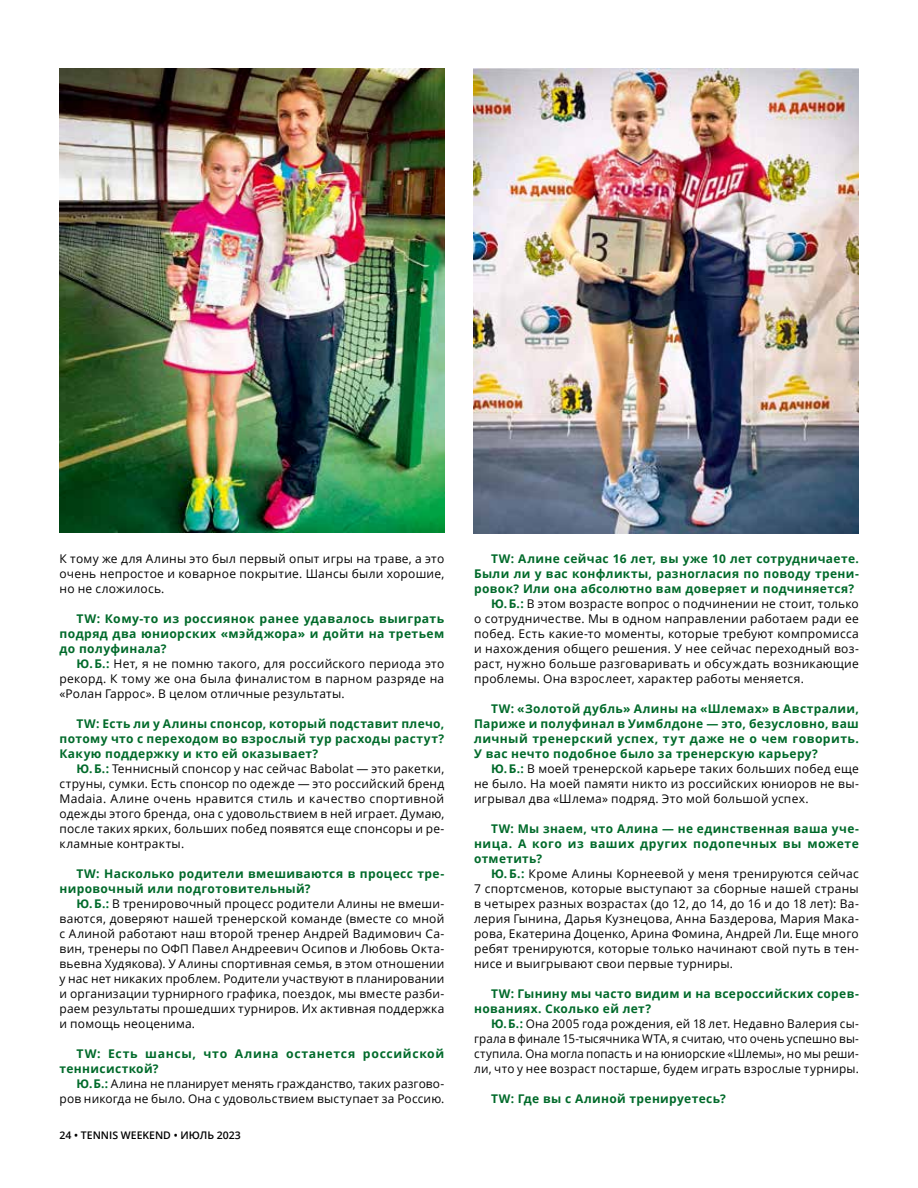
<style>
.page{position:relative;width:918px;height:1188px;background:#fff}
.page>*{position:absolute;margin:0;border:0;box-sizing:border-box;transform-origin:0 0}
.t1{font:12px/15px "Open Sans";letter-spacing:.02em;color:#000;text-align:justify}
.t2{font:700 12px/15px "Open Sans";letter-spacing:.03em;color:#006a2a;text-align:justify}
.t3{font:700 12px/15px "Open Sans";letter-spacing:.05em;color:#006a2a}
.t4{font:600 10.5px "Open Sans";color:#000}
.s1{font-weight:700;color:#006a2a}
</style>
<div class="page">
<img style="left:60px;top:68px;width:385px;height:465px">
<img style="left:474px;top:68px;width:385px;height:465px">
<p class="t1" style="left:60px;top:551px;width:386px">К тому же для Алины это был первый опыт игры на траве, а это очень непростое и коварное покрытие. Шансы были хорошие, но не сложилось.</p>
<p class="t2" style="left:60px;top:611px;width:386px;text-indent:17px">TW: Кому‑то из россиянок ранее удавалось выиграть подряд два юниорских «мэйджора» и дойти на третьем до полуфинала?</p>
<p class="t1" style="left:60px;top:656px;width:386px;text-indent:17px"><span class="s1">Ю.Б.:</span> Нет, я не помню такого, для российского периода это рекорд. К тому же она была финалистом в парном разряде на «Ролан Гаррос». В целом отличные результаты.</p>
<p class="t2" style="left:60px;top:716px;width:386px;text-indent:17px">TW: Есть ли у Алины спонсор, который подставит плечо, потому что с переходом во взрослый тур расходы растут?<br>Какую поддержку и кто ей оказывает?</p>
<p class="t1" style="left:60px;top:761px;width:386px;text-indent:17px"><span class="s1">Ю.Б.:</span> Теннисный спонсор у нас сейчас Babolat — это ракетки, струны, сумки. Есть спонсор по одежде — это российский бренд Madaia. Алине очень нравится стиль и качество спортивной одежды этого бренда, она с удовольствием в ней играет. Думаю, после таких ярких, больших побед появятся еще спонсоры и ре‑ кламные контракты.</p>
<p class="t2" style="left:60px;top:866px;width:386px;text-indent:17px">TW: Насколько родители вмешиваются в процесс тре&shy;нировочный или подготовительный?</p>
<p class="t1" style="left:60px;top:896px;width:386px;text-indent:17px"><span class="s1">Ю.Б.:</span> В тренировочный процесс родители Алины не вмеши‑ ваются, доверяют нашей тренерской команде (вместе со мной с Алиной работают наш второй тренер Андрей Вадимович Са‑ вин, тренеры по ОФП Павел Андреевич Осипов и Любовь Окта‑ вьевна Худякова). У Алины спортивная семья, в этом отношении у нас нет никаких проблем. Родители участвуют в планировании и организации турнирного графика, поездок, мы вместе разби‑ раем результаты прошедших турниров. Их активная поддержка и помощь неоценима.</p>
<p class="t3" style="left:60px;top:1046px;width:386px;text-indent:17px">TW: Есть шансы, что Алина останется российской теннисисткой?</p>
<p class="t1" style="left:60px;top:1076px;width:386px;text-align:right"><span class="s1">Ю.Б.:</span> Алина не планирует менять гражданство, таких разгово‑ ров никогда не было. Она с удовольствием выступает за Россию.</p>
<p class="t4" style="left:60px;top:1128px;width:183px">24 • TENNIS WEEKEND • ИЮЛЬ 2023</p>
<p class="t2" style="left:491px;top:551px;width:369px">TW: Алине сейчас 16 лет, вы уже 10 лет сотрудничаете.</p>
<p class="t2" style="left:474px;top:566px;width:386px">Были ли у вас конфликты, разногласия по поводу трени-</p>
<p class="t2" style="left:474px;top:581px;width:382px">ровок? Или она абсолютно вам доверяет и подчиняется?</p>
<p class="t1" style="left:491px;top:596px;width:369px"><span class="s1">Ю.Б.:</span> В этом возрасте вопрос о подчинении не стоит, только</p>
<p class="t1" style="left:474px;top:611px;width:386px">о сотрудничестве. Мы в одном направлении работаем ради ее</p>
<p class="t1" style="left:474px;top:626px;width:386px">побед. Есть какие‑то моменты, которые требуют компромисса</p>
<p class="t1" style="left:474px;top:641px;width:386px">и нахождения общего решения. У нее сейчас переходный воз‑</p>
<p class="t1" style="left:474px;top:656px;width:386px">раст, нужно больше разговаривать и обсуждать возникающие</p>
<p class="t1" style="left:474px;top:671px;width:331px">проблемы. Она взрослеет, характер работы меняется.</p>
<p class="t2" style="left:474px;top:701px;width:386px;text-indent:17px">TW: «Золотой дубль» Алины на «Шлемах» в Австралии, Париже и полуфинал в Уимблдоне — это, безусловно, ваш личный тренерский успех, тут даже не о чем говорить.<br>У вас нечто подобное было за тренерскую карьеру?</p>
<p class="t1" style="left:474px;top:761px;width:386px;text-indent:17px"><span class="s1">Ю.Б.:</span> В моей тренерской карьере таких больших побед еще не было. На моей памяти никто из российских юниоров не вы‑ игрывал два «Шлема» подряд. Это мой большой успех.</p>
<p class="t2" style="left:474px;top:821px;width:386px;text-indent:17px">TW: Мы знаем, что Алина — не единственная ваша уче&shy;ница. А кого из ваших других подопечных вы можете отметить?</p>
<p class="t1" style="left:474px;top:866px;width:386px;text-indent:17px"><span class="s1">Ю.Б.:</span> Кроме Алины Корнеевой у меня тренируются сейчас 7 спортсменов, которые выступают за сборные нашей страны в четырех разных возрастах (до 12, до 14, до 16 и до 18 лет): Ва‑ лерия Гынина, Дарья Кузнецова, Анна Баздерова, Мария Мака‑ рова, Екатерина Доценко, Арина Фомина, Андрей Ли. Еще много ребят тренируются, которые только начинают свой путь в тен‑ нисе и выигрывают свои первые турниры.</p>
<p class="t2" style="left:474px;top:986px;width:386px;text-indent:17px">TW: Гынину мы часто видим и на всероссийских сорев&shy;нованиях. Сколько ей лет?</p>
<p class="t1" style="left:474px;top:1016px;width:386px;text-indent:17px"><span class="s1">Ю.Б.:</span> Она 2005 года рождения, ей 18 лет. Недавно Валерия сы‑ грала в финале 15‑тысячника WТА, я считаю, что очень успешно вы‑ ступила. Она могла попасть и на юниорские «Шлемы», но мы реши‑ ли, что у нее возраст постарше, будем играть взрослые турниры.</p>
<p class="t2" style="left:491px;top:1091px;width:236px">TW: Где вы c Алиной тренируетесь?</p>
</div>
